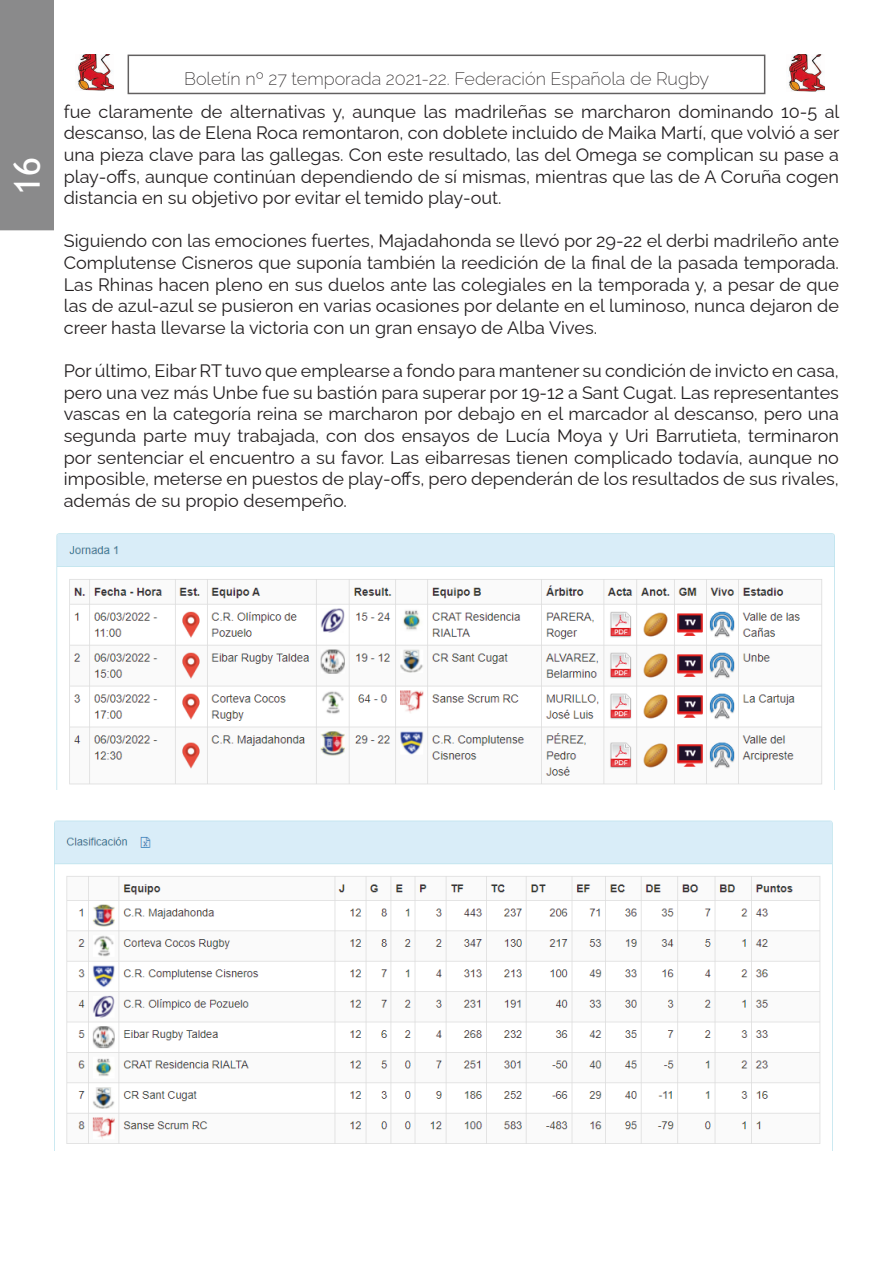
<style>
.page{position:relative;width:893px;height:1263px;background:#fff}
.page>*{position:absolute;margin:0;border:0;box-sizing:border-box;transform-origin:0 0}
.t1{font:36px "Trebuchet MS";color:#fff}
.Estilo_de_párrafo_2{font:18px/21.6px "Raleway";color:#231f20;text-align:justify}
.t2{font:200 18px "Raleway";color:#231f20}
</style>
<div class="page">
<img style="left:788px;top:55px;width:36px;height:36px">
<img style="left:77px;top:54px;width:36px;height:37px">
<div style="left:0;top:0;width:54px;height:230px;background:#8a8a8b"></div>
<img style="left:56px;top:533px;width:779px;height:257px">
<img style="left:54px;top:820px;width:779px;height:330px">
<h1 class="t1" style="left:4px;top:195px;width:39px;rotate:-90deg">16</h1>
<p class="t2" style="left:184px;top:64px;width:527px">Boletín nº 27 temporada 2021-22. Federación Española de Rugby</p>
<p class="Estilo_de_párrafo_2" style="left:64px;top:99px;width:777px">fue claramente de alternativas y, aunque las madrileñas se marcharon dominando 10-5 al descanso, las de Elena Roca remontaron, con doblete incluido de Maika Martí, que volvió a ser una pieza clave para las gallegas. Con este resultado, las del Omega se complican su pase a play-offs, aunque continúan dependiendo de sí mismas, mientras que las de A Coruña cogen distancia en su objetivo por evitar el temido play-out.</p>
<p class="Estilo_de_párrafo_2" style="left:64px;top:228px;width:777px">Siguiendo con las emociones fuertes, Majadahonda se llevó por 29-22 el derbi madrileño ante Complutense Cisneros que suponía también la reedición de la final de la pasada temporada.<br>Las Rhinas hacen pleno en sus duelos ante las colegiales en la temporada y, a pesar de que las de azul-azul se pusieron en varias ocasiones por delante en el luminoso, nunca dejaron de creer hasta llevarse la victoria con un gran ensayo de Alba Vives.</p>
<p class="Estilo_de_párrafo_2" style="left:64px;top:358px;width:777px">Por último, Eibar RT tuvo que emplearse a fondo para mantener su condición de invicto en casa, pero una vez más Unbe fue su bastión para superar por 19-12 a Sant Cugat. Las representantes vascas en la categoría reina se marcharon por debajo en el marcador al descanso, pero una segunda parte muy trabajada, con dos ensayos de Lucía Moya y Uri Barrutieta, terminaron por sentenciar el encuentro a su favor. Las eibarresas tienen complicado todavía, aunque no imposible, meterse en puestos de play-offs, pero dependerán de los resultados de sus rivales, además de su propio desempeño.</p>
</div>
